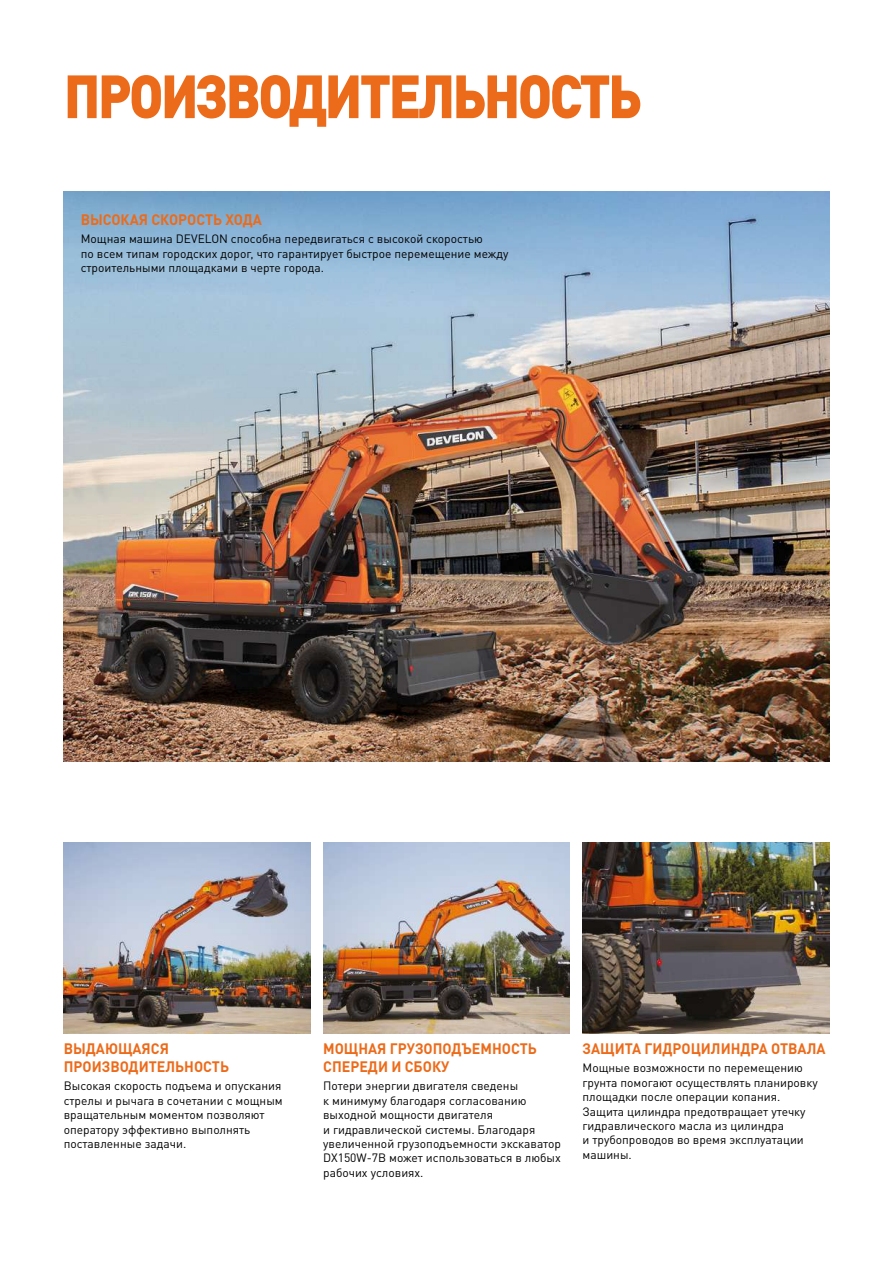
<style>
.page{position:relative;width:893px;height:1263px;background:#fff}
.page>*{position:absolute;margin:0;border:0;box-sizing:border-box;transform-origin:0 0}
.t1{font:900 60px "DIN Pro";letter-spacing:-.05em;color:#ec6b1a;scale:.9 1}
.t2{font:700 15px/18px "DIN Pro";color:#ec6b1a;scale:.95 1}
.t3{font:12px/14.4px "DIN Pro";color:#000}
</style>
<div class="page">
<img style="left:64px;top:191px;width:765px;height:570px">
<img style="left:64px;top:842px;width:246px;height:191px">
<img style="left:323px;top:842px;width:247px;height:191px">
<img style="left:583px;top:842px;width:246px;height:191px">
<h1 class="t1" style="left:64px;top:56px;width:644px">ПРОИЗВОДИТЕЛЬНОСТЬ</h1>
<p class="t2" style="left:81px;top:210px;width:192px">ВЫСОКАЯ СКОРОСТЬ ХОДА</p>
<p class="t3" style="left:81px;top:231px;width:429px">Мощная машина DEVELON способна передвигаться с высокой скоростью<br>по всем типам городских дорог, что гарантирует быстрое перемещение между строительными площадками в черте города.</p>
<p class="t2" style="left:64px;top:1039px;width:175px">ВЫДАЮЩАЯСЯ<br>ПРОИЗВОДИТЕЛЬНОСТЬ</p>
<p class="t3" style="left:64px;top:1078px;width:221px">Высокая скорость подъема и опускания стрелы и рычага в сочетании с мощным вращательным моментом позволяют оператору эффективно выполнять поставленные задачи.</p>
<p class="t2" style="left:323px;top:1039px;width:226px">МОЩНАЯ ГРУЗОПОДЪЕМНОСТЬ<br>СПЕРЕДИ И СБОКУ</p>
<p class="t3" style="left:323px;top:1078px;width:239px">Потери энергии двигателя сведены<br>к минимуму благодаря согласованию выходной мощности двигателя<br>и гидравлической системы. Благодаря увеличенной грузоподъемности экскаватор DX150W-7B может использоваться в любых рабочих условиях.</p>
<p class="t2" style="left:583px;top:1039px;width:257px">ЗАЩИТА ГИДРОЦИЛИНДРА ОТВАЛА</p>
<p class="t3" style="left:583px;top:1060px;width:237px">Мощные возможности по перемещению грунта помогают осуществлять планировку площадки после операции копания.<br>Защита цилиндра предотвращает утечку гидравлического масла из цилиндра<br>и трубопроводов во время эксплуатации машины.</p>
</div>
